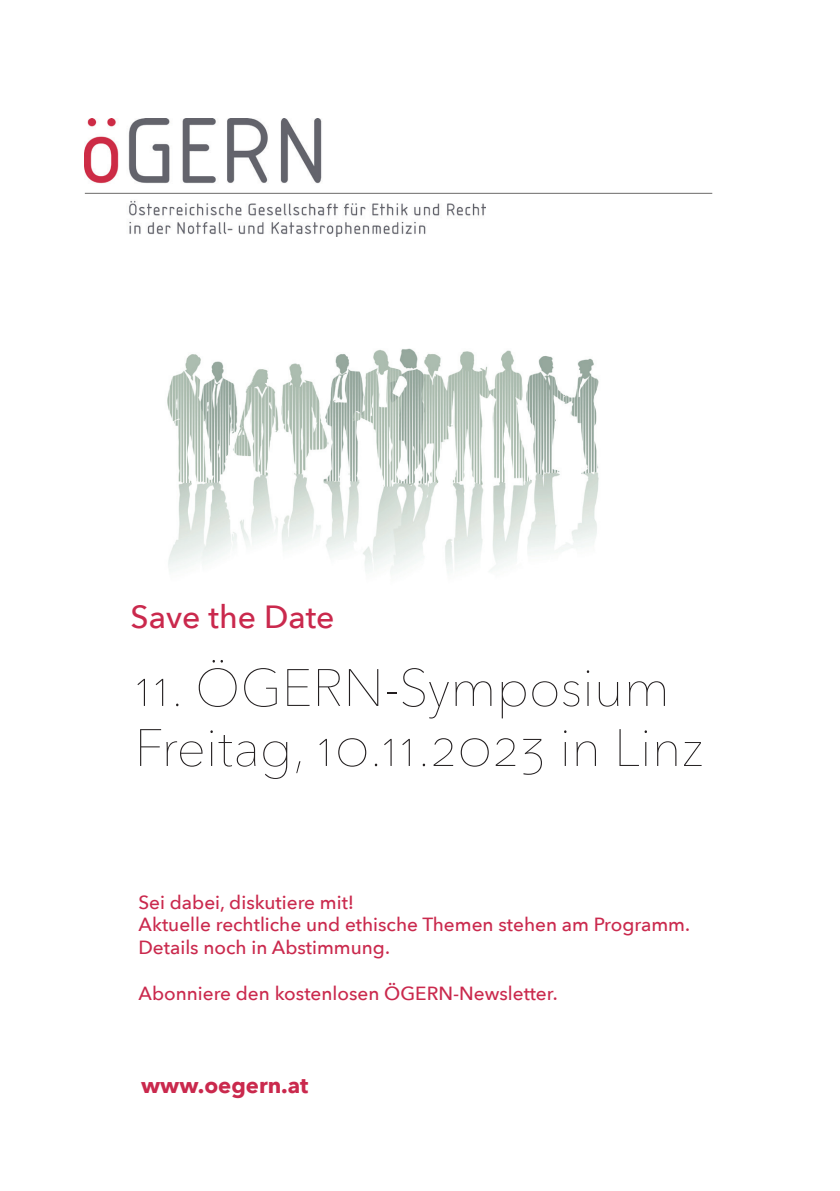
<style>
.page{position:relative;width:840px;height:1191px;background:#fff}
.page>*{position:absolute;margin:0;border:0;box-sizing:border-box;transform-origin:0 0}
.t1{font:200 52px/60px "Avenir Next";color:#231f20}
.t2{font:500 32px "Avenir Next";color:#ca294d}
.t3{font:700 22px "Avenir Next";color:#ca294d}
.t4{font:500 19px/22.8px "Avenir Next";color:#ca294d}
</style>
<div class="page">
<img style="left:167px;top:348px;width:432px;height:226px">
<img style="left:85px;top:119px;width:400px;height:118px">
<div style="left:69px;top:188px;width:697px;height:11px;background:#fff"></div>
<hr style="left:85px;top:193px;width:626px;height:1px;background:#6c6a69">
<h2 class="t2" style="left:130px;top:589px;width:205px">Save the Date</h2>
<h1 class="t1" style="left:134px;top:654px;width:571px">11. ÖGERN-Symposium<br>Freitag, 10.11.2023 in Linz</h1>
<p class="t4" style="left:138px;top:890px;width:552px">Sei dabei, diskutiere mit!<br>Aktuelle rechtliche und ethische Themen stehen am Programm.<br>Details noch in Abstimmung.</p>
<p class="t4" style="left:138px;top:981px;width:420px">Abonniere den kostenlosen ÖGERN-Newsletter.</p>
<p class="t3" style="left:141px;top:1065px;width:169px">www.oegern.at</p>
</div>
